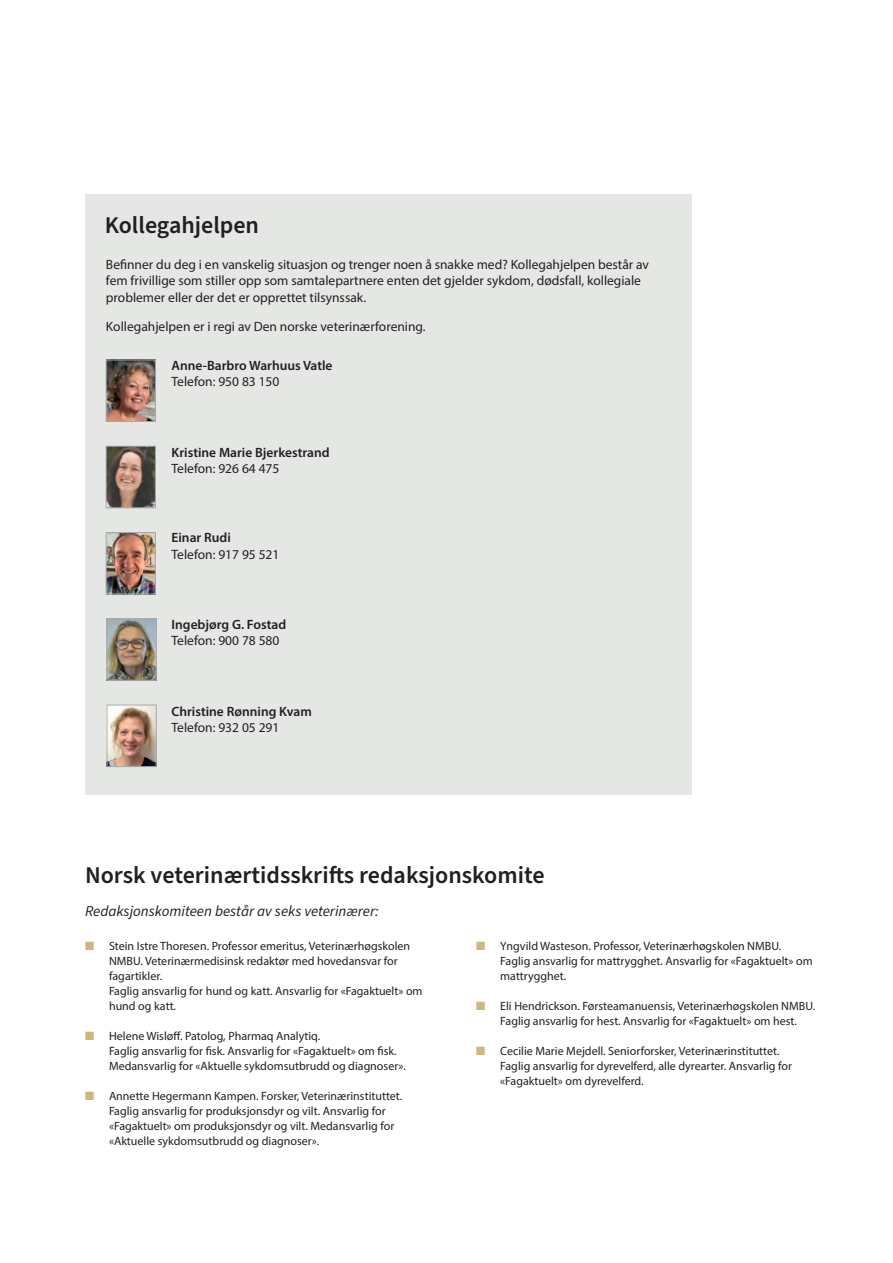
<style>
.page{position:relative;width:893px;height:1263px;background:#fff}
.page>*{position:absolute;margin:0;border:0;box-sizing:border-box;transform-origin:0 0}
.t1{font:600 24px "Source Sans Pro";color:#231f20}
.t2{font:italic 15px "Source Sans Pro";color:#231f20}
.t3{font:13.5px/16.5px "Myriad Pro";color:#231f20}
.t4{font:600 13.5px "Myriad Pro";color:#231f20}
.t5{font:12px/15px "Myriad Pro";color:#231f20}
.s1{color:#cdb77c}
</style>
<div class="page">
<div style="left:85px;top:194px;width:607px;height:600px;background:#e5e7e4"></div>
<img style="left:109px;top:620px;width:45px;height:58px">
<div style="left:107px;top:618px;width:49px;height:62px;border:1px solid #a8a9ad"></div>
<img style="left:108px;top:448px;width:46px;height:58px">
<div style="left:106px;top:446px;width:50px;height:62px;border:1px solid #a8a9ad"></div>
<img style="left:109px;top:707px;width:45px;height:58px">
<div style="left:107px;top:705px;width:49px;height:62px;border:1px solid #a8a9ad"></div>
<img style="left:108px;top:534px;width:46px;height:58px">
<div style="left:106px;top:532px;width:50px;height:62px;border:1px solid #a8a9ad"></div>
<img style="left:108px;top:362px;width:46px;height:58px">
<div style="left:106px;top:360px;width:50px;height:62px;border:1px solid #a8a9ad"></div>
<h1 class="t1" style="left:105px;top:209px;width:156px">Kollegahjelpen</h1>
<p class="t3" style="left:106px;top:256px;width:545px">Befinner du deg i en vanskelig situasjon og trenger noen å snakke med? Kollegahjelpen består av fem frivillige som stiller opp som samtalepartnere enten det gjelder sykdom, dødsfall, kollegiale problemer eller der det er opprettet tilsynssak.</p>
<p class="t3" style="left:106px;top:318px;width:321px">Kollegahjelpen er i regi av Den norske veterinærforening.</p>
<p class="t4" style="left:172px;top:357px;width:163px">Anne-Barbro Warhuus Vatle</p>
<p class="t3" style="left:172px;top:373px;width:109px">Telefon: 950 83 150</p>
<p class="t4" style="left:172px;top:444px;width:160px">Kristine Marie Bjerkestrand</p>
<p class="t3" style="left:172px;top:460px;width:109px">Telefon: 926 64 475</p>
<p class="t4" style="left:172px;top:529px;width:61px">Einar Rudi</p>
<p class="t3" style="left:172px;top:546px;width:109px">Telefon: 917 95 521</p>
<p class="t4" style="left:172px;top:615px;width:116px">Ingebjørg G. Fostad</p>
<p class="t3" style="left:172px;top:632px;width:109px">Telefon: 900 78 580</p>
<p class="t4" style="left:172px;top:702px;width:142px">Christine Rønning Kvam</p>
<p class="t3" style="left:172px;top:719px;width:109px">Telefon: 932 05 291</p>
<h1 class="t1" style="left:85px;top:859px;width:461px">Norsk veterinærtidsskrifts redaksjonskomite</h1>
<p class="t2" style="left:85px;top:901px;width:295px">Redaksjonskomiteen består av seks veterinærer:</p>
<p class="t5" style="left:109px;top:938px;width:315px;text-indent:-24px"><span class="s1">■</span> Stein Istre Thoresen. Professor emeritus, Veterinærhøgskolen NMBU. Veterinærmedisinsk redaktør med hovedansvar for fagartikler.<br>Faglig ansvarlig for hund og katt. Ansvarlig for «Fagaktuelt» om hund og katt.</p>
<p class="t5" style="left:109px;top:1028px;width:298px;text-indent:-24px"><span class="s1">■</span> Helene Wisløff. Patolog, Pharmaq Analytiq.<br>Faglig ansvarlig for fisk. Ansvarlig for «Fagaktuelt» om fisk.<br>Medansvarlig for «Aktuelle sykdomsutbrudd og diagnoser».</p>
<p class="t5" style="left:109px;top:1088px;width:295px;text-indent:-24px"><span class="s1">■</span> Annette Hegermann Kampen. Forsker, Veterinærinstituttet.<br>Faglig ansvarlig for produksjonsdyr og vilt. Ansvarlig for «Fagaktuelt» om produksjonsdyr og vilt. Medansvarlig for «Aktuelle sykdomsutbrudd og diagnoser».</p>
<p class="t5" style="left:500px;top:938px;width:314px;text-indent:-24px"><span class="s1">■</span> Yngvild Wasteson. Professor, Veterinærhøgskolen NMBU.<br>Faglig ansvarlig for mattrygghet. Ansvarlig for «Fagaktuelt» om mattrygghet.</p>
<p class="t5" style="left:476px;top:998px;width:340px;text-align:center"><span class="s1">■</span> Eli Hendrickson. Førsteamanuensis, Veterinærhøgskolen NMBU.<br>Faglig ansvarlig for hest. Ansvarlig for «Fagaktuelt» om hest.</p>
<p class="t5" style="left:500px;top:1043px;width:293px;text-indent:-24px"><span class="s1">■</span> Cecilie Marie Mejdell. Seniorforsker, Veterinærinstituttet.<br>Faglig ansvarlig for dyrevelferd, alle dyrearter. Ansvarlig for «Fagaktuelt» om dyrevelferd.</p>
</div>
